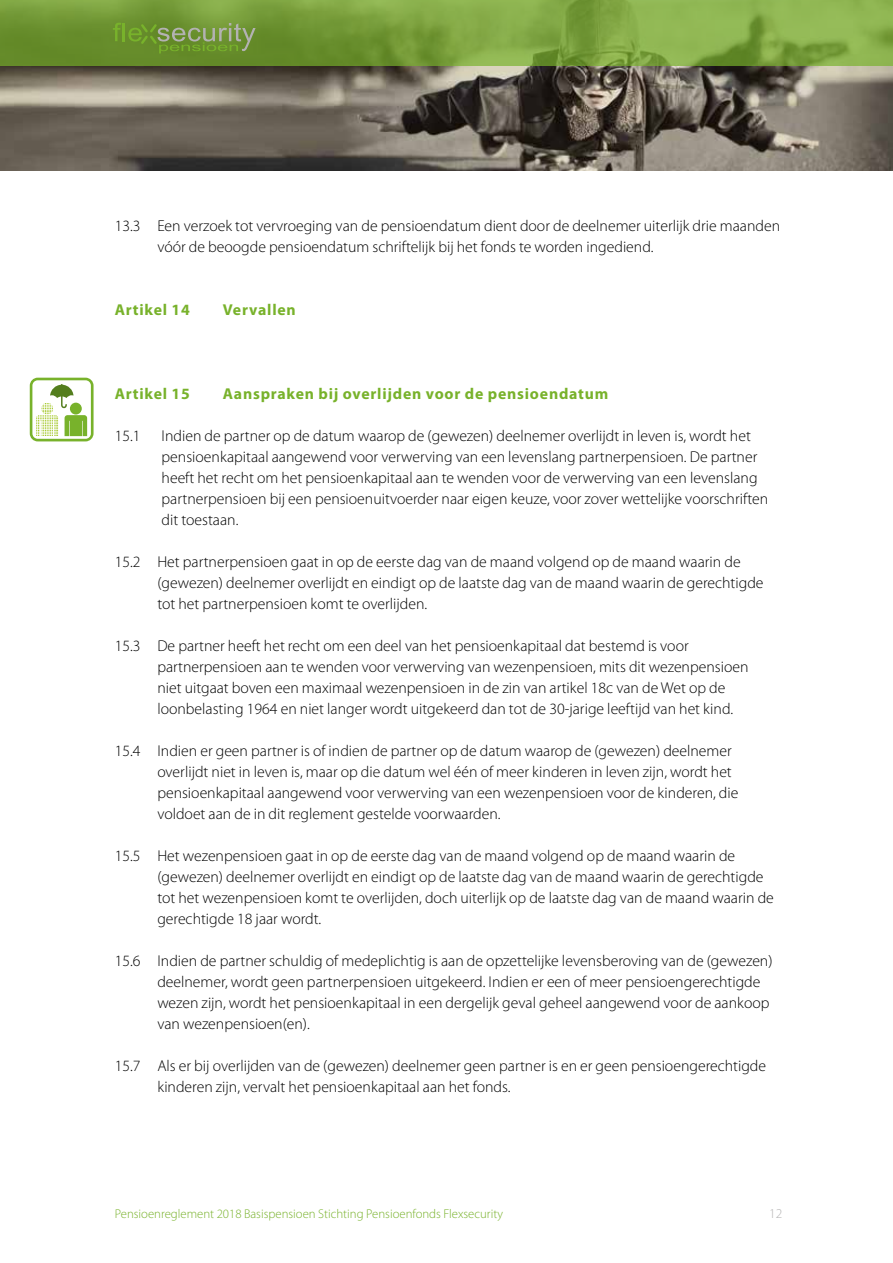
<style>
.page{position:relative;width:893px;height:1263px;background:#fff}
.page>*{position:absolute;margin:0;border:0;box-sizing:border-box;transform-origin:0 0}
.t1{font:300 15.75px/21px "Myriad Pro";color:#000}
.t2{font:700 15.75px "Myriad Pro";letter-spacing:.05em;color:#78b22b}
.t3{font:300 13.5px "Myriad Pro";color:#b3b2b2}
.t4{font:300 12.75px "Myriad Pro";color:#78b22b}
</style>
<div class="page">
<img style="left:0;top:66px;width:893px;height:105px">
<svg style="left:0;top:0;width:893px;height:66px;background:#7ca23f"></svg>
<svg style="left:113px;top:22px;width:143px;height:31px;background:#73963d"></svg>
<svg style="left:30px;top:378px;width:64px;height:63px"></svg>
<p class="t1" style="left:157px;top:215px;width:624px;text-indent:-43px">13.3 Een verzoek tot vervroeging van de pensioendatum dient door de deelnemer uiterlijk drie maanden vóór de beoogde pensioendatum schriftelijk bij het fonds te worden ingediend.</p>
<p class="t2" style="left:115px;top:299px;width:77px">Artikel 14</p>
<p class="t2" style="left:223px;top:299px;width:75px">Vervallen</p>
<p class="t2" style="left:115px;top:383px;width:77px">Artikel 15</p>
<p class="t2" style="left:223px;top:383px;width:387px">Aanspraken bij overlijden voor de pensioendatum</p>
<p class="t1" style="left:115px;top:425px;width:27px">15.1</p>
<p class="t1" style="left:162px;top:425px;width:608px">Indien de partner op de datum waarop de (gewezen) deelnemer overlijdt in leven is, wordt het pensioenkapitaal aangewend voor verwerving van een levenslang partnerpensioen. De partner heeft het recht om het pensioenkapitaal aan te wenden voor de verwerving van een levenslang partnerpensioen bij een pensioenuitvoerder naar eigen keuze, voor zover wettelijke voorschriften dit toestaan.</p>
<p class="t1" style="left:157px;top:551px;width:608px;text-indent:-43px">15.2 Het partnerpensioen gaat in op de eerste dag van de maand volgend op de maand waarin de (gewezen) deelnemer overlijdt en eindigt op de laatste dag van de maand waarin de gerechtigde tot het partnerpensioen komt te overlijden.</p>
<p class="t1" style="left:157px;top:635px;width:593px;text-indent:-43px">15.3 De partner heeft het recht om een deel van het pensioenkapitaal dat bestemd is voor partnerpensioen aan te wenden voor verwerving van wezenpensioen, mits dit wezenpensioen niet uitgaat boven een maximaal wezenpensioen in de zin van artikel 18c van de Wet op de loonbelasting 1964 en niet langer wordt uitgekeerd dan tot de 30-jarige leeftijd van het kind.</p>
<p class="t1" style="left:157px;top:740px;width:583px;text-indent:-43px">15.4 Indien er geen partner is of indien de partner op de datum waarop de (gewezen) deelnemer overlijdt niet in leven is, maar op die datum wel één of meer kinderen in leven zijn, wordt het pensioenkapitaal aangewend voor verwerving van een wezenpensioen voor de kinderen, die voldoet aan de in dit reglement gestelde voorwaarden.</p>
<p class="t1" style="left:157px;top:845px;width:618px;text-indent:-43px">15.5 Het wezenpensioen gaat in op de eerste dag van de maand volgend op de maand waarin de (gewezen) deelnemer overlijdt en eindigt op de laatste dag van de maand waarin de gerechtigde tot het wezenpensioen komt te overlijden, doch uiterlijk op de laatste dag van de maand waarin de gerechtigde 18 jaar wordt.</p>
<p class="t1" style="left:157px;top:950px;width:617px;text-indent:-43px">15.6 Indien de partner schuldig of medeplichtig is aan de opzettelijke levensberoving van de (gewezen) deelnemer, wordt geen partnerpensioen uitgekeerd. Indien er een of meer pensioengerechtigde wezen zijn, wordt het pensioenkapitaal in een dergelijk geval geheel aangewend voor de aankoop van wezenpensioen(en).</p>
<p class="t1" style="left:157px;top:1055px;width:610px;text-indent:-43px">15.7 Als er bij overlijden van de (gewezen) deelnemer geen partner is en er geen pensioengerechtigde kinderen zijn, vervalt het pensioenkapitaal aan het fonds.</p>
<p class="t4" style="left:115px;top:1206px;width:390px">Pensioenreglement 2018 Basispensioen Stichting Pensioenfonds Flexsecurity</p>
<p class="t3" style="left:769px;top:1205px;width:15px">12</p>
</div>
